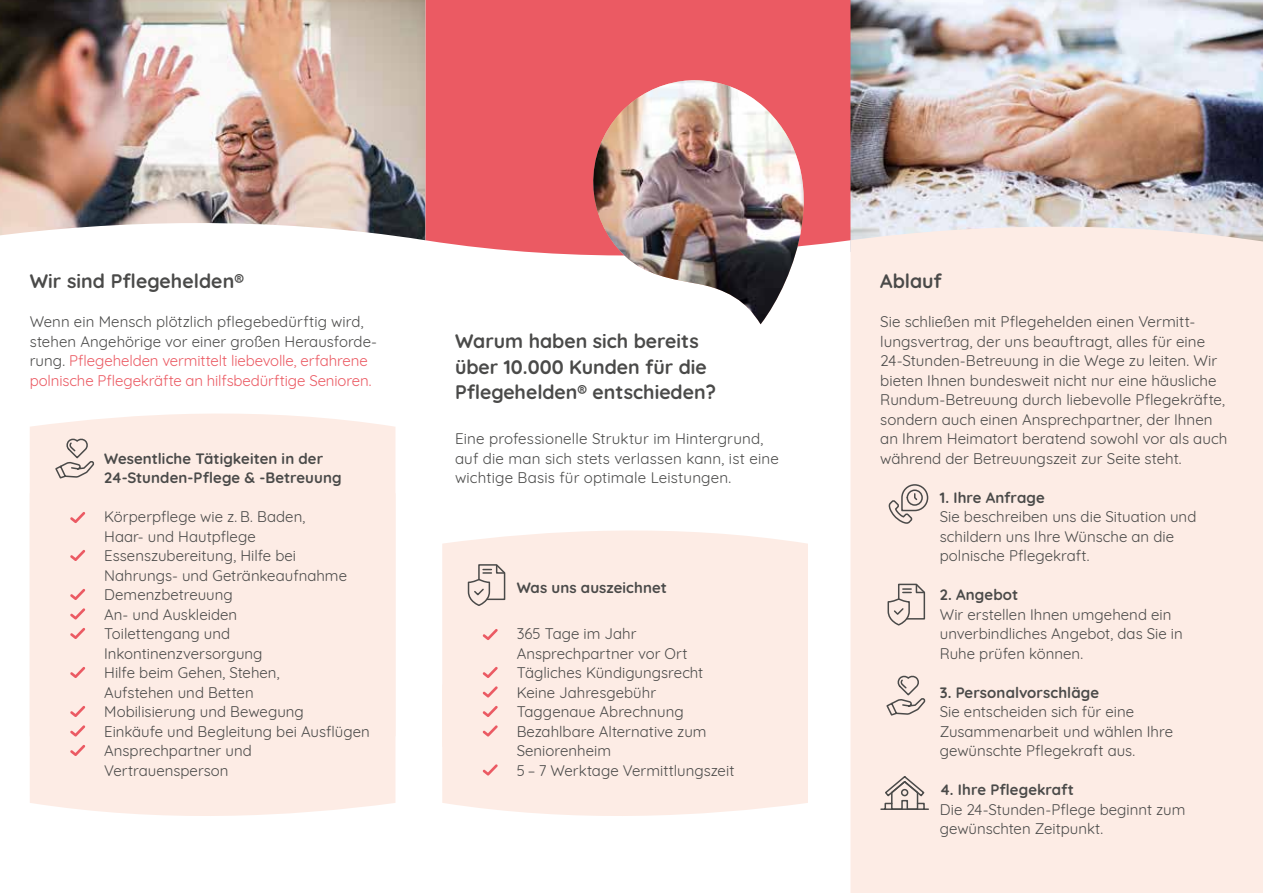
<style>
.page{position:relative;width:1263px;height:893px;background:#fff}
.page>*{position:absolute;margin:0;border:0;box-sizing:border-box;transform-origin:0 0}
.t1{font:700 19.5px/25.5px "Quicksand";color:#4a4a49}
.t2{font:15px/19.5px "Quicksand";letter-spacing:.005em;color:#4a4a49}
.t3{font:700 15px/19.5px "Quicksand";letter-spacing:.005em;color:#4a4a49}
.s1{color:#eb5a63}
</style>
<div class="page">
<img style="left:850px;top:0;width:413px;height:219px">
<div style="left:425px;top:0;width:425px;height:255px;background:#eb5a63"></div>
<img style="left:0;top:0;width:425px;height:240px">
<div style="left:850px;top:219px;width:413px;height:674px;background:#fdece5"></div>
<div style="left:30px;top:413px;width:365px;height:80px;background:#fdece5"></div>
<div style="left:30px;top:493px;width:365px;height:323px;background:#fdece5"></div>
<div style="left:442px;top:530px;width:366px;height:155px;background:#fdece5"></div>
<div style="left:442px;top:685px;width:366px;height:131px;background:#fdece5"></div>
<div style="left:582px;top:77px;width:253px;height:178px;background:#eb5a63"></div>
<img style="left:592px;top:80px;width:213px;height:244px">
<svg style="left:888px;top:464px;width:41px;height:61px;background:#e5d7d0"></svg>
<svg style="left:887px;top:583px;width:39px;height:43px;background:#dbcdc7"></svg>
<svg style="left:885px;top:674px;width:42px;height:43px;background:#e1d3cd"></svg>
<svg style="left:879px;top:775px;width:51px;height:36px;background:#d8cac4"></svg>
<svg style="left:54px;top:437px;width:42px;height:43px;background:#e1d3cd"></svg>
<svg style="left:70px;top:512px;width:15px;height:11px"></svg>
<svg style="left:70px;top:550px;width:15px;height:11px"></svg>
<svg style="left:70px;top:589px;width:15px;height:11px"></svg>
<svg style="left:70px;top:608px;width:15px;height:12px"></svg>
<svg style="left:70px;top:628px;width:15px;height:11px"></svg>
<svg style="left:70px;top:667px;width:15px;height:11px"></svg>
<svg style="left:70px;top:706px;width:15px;height:11px"></svg>
<svg style="left:70px;top:725px;width:15px;height:12px"></svg>
<svg style="left:70px;top:745px;width:15px;height:11px"></svg>
<svg style="left:467px;top:563px;width:39px;height:44px;background:#dccec8"></svg>
<svg style="left:483px;top:629px;width:15px;height:11px"></svg>
<svg style="left:483px;top:667px;width:15px;height:11px"></svg>
<svg style="left:483px;top:686px;width:15px;height:12px"></svg>
<svg style="left:483px;top:706px;width:15px;height:11px"></svg>
<svg style="left:483px;top:725px;width:15px;height:12px"></svg>
<svg style="left:483px;top:764px;width:15px;height:12px"></svg>
<h1 class="t1" style="left:30px;top:267px;width:216px">Wir sind Pflegehelden®</h1>
<p class="t2" style="left:30px;top:310px;width:349px">Wenn ein Mensch plötzlich pflegebedürftig wird, stehen Angehörige vor einer großen Herausforde&shy;rung. <span class="s1">Pflegehelden vermittelt liebevolle, erfahrene polnische Pflegekräfte an hilfsbedürftige Senioren.</span></p>
<p class="t3" style="left:104px;top:447px;width:239px">Wesentliche Tätigkeiten in der<br>24-Stunden-Pflege &amp; -Betreuung</p>
<p class="t2" style="left:104px;top:505px;width:267px">Körperpflege wie z. B. Baden,<br>Haar- und Hautpflege<br>Essenszubereitung, Hilfe bei<br>Nahrungs- und Getränkeaufnahme<br>Demenzbetreuung<br>An- und Auskleiden<br>Toilettengang und<br>Inkontinenzversorgung<br>Hilfe beim Gehen, Stehen,<br>Aufstehen und Betten<br>Mobilisierung und Bewegung<br>Einkäufe und Begleitung bei Ausflügen<br>Ansprechpartner und<br>Vertrauensperson</p>
<h1 class="t1" style="left:455px;top:327px;width:262px">Warum haben sich bereits über 10.000 Kunden für die<br>Pflegehelden® entschieden?</h1>
<p class="t2" style="left:455px;top:428px;width:325px">Eine professionelle Struktur im Hintergrund, auf die man sich stets verlassen kann, ist eine wichtige Basis für optimale Leistungen.</p>
<p class="t3" style="left:517px;top:576px;width:152px">Was uns auszeichnet</p>
<p class="t2" style="left:517px;top:622px;width:219px">365 Tage im Jahr<br>Ansprechpartner vor Ort<br>Tägliches Kündigungsrecht<br>Keine Jahresgebühr<br>Taggenaue Abrechnung<br>Bezahlbare Alternative zum<br>Seniorenheim<br>5 – 7 Werktage Vermittlungszeit</p>
<h1 class="t1" style="left:880px;top:267px;width:63px">Ablauf</h1>
<p class="t2" style="left:880px;top:310px;width:349px">Sie schließen mit Pflegehelden einen Vermitt&shy;lungsvertrag, der uns beauftragt, alles für eine 24-Stunden-Betreuung in die Wege zu leiten. Wir bieten Ihnen bundesweit nicht nur eine häusliche Rundum-Betreuung durch liebevolle Pflegekräfte, sondern auch einen Ansprechpartner, der Ihnen an Ihrem Heimatort beratend sowohl vor als auch während der Betreuungszeit zur Seite steht.</p>
<p class="t3" style="left:940px;top:486px;width:107px">1. Ihre Anfrage</p>
<p class="t2" style="left:940px;top:505px;width:258px">Sie beschreiben uns die Situation und schildern uns Ihre Wünsche an die polnische Pflegekraft.</p>
<p class="t3" style="left:940px;top:584px;width:80px">2. Angebot</p>
<p class="t2" style="left:940px;top:603px;width:245px">Wir erstellen Ihnen umgehend ein unverbindliches Angebot, das Sie in<br>Ruhe prüfen können.</p>
<p class="t3" style="left:940px;top:681px;width:161px">3. Personalvorschläge</p>
<p class="t2" style="left:940px;top:700px;width:235px">Sie entscheiden sich für eine<br>Zusammenarbeit und wählen Ihre gewünschte Pflegekraft aus.</p>
<p class="t3" style="left:940px;top:779px;width:136px">4. Ihre Pflegekraft</p>
<p class="t2" style="left:940px;top:798px;width:247px">Die 24-Stunden-Pflege beginnt zum gewünschten Zeitpunkt.</p>
</div>
